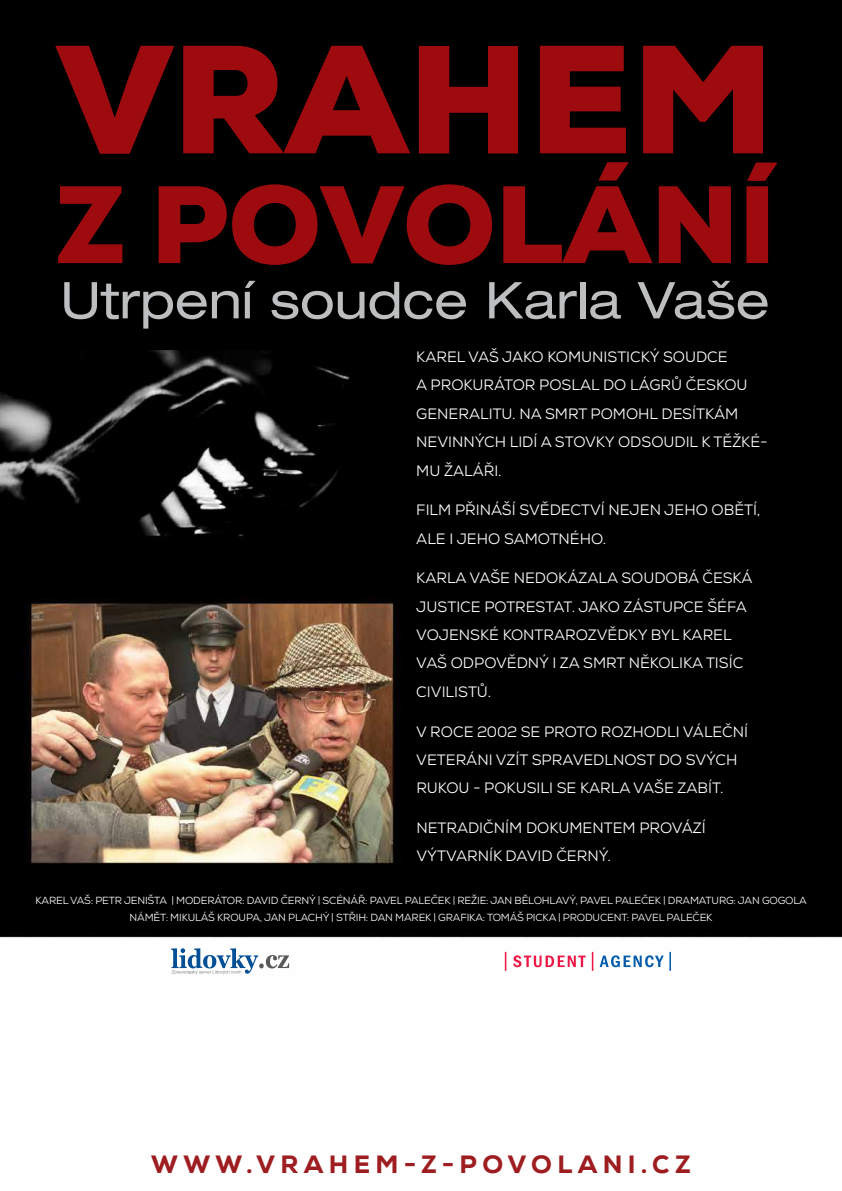
<style>
.page{position:relative;width:842px;height:1191px;background:#fff}
.page>*{position:absolute;margin:0;border:0;box-sizing:border-box;transform-origin:0 0}
.t1{font:800 25px "Nexa";letter-spacing:.215em;color:#9e1d20}
.t2{font:15px/28.4px "Nexa";color:#fff}
.t3{font:10.3px/17.3px "Nexa";letter-spacing:-.015em;color:#fff;text-align:center}
</style>
<div class="page">
<img style="left:0;top:0;width:842px;height:975px">
<svg style="left:55px;top:46px;width:119px;height:108px"></svg>
<svg style="left:183px;top:46px;width:227px;height:107px"></svg>
<svg style="left:419px;top:46px;width:99px;height:107px"></svg>
<svg style="left:540px;top:46px;width:86px;height:107px"></svg>
<svg style="left:643px;top:46px;width:120px;height:107px"></svg>
<svg style="left:58px;top:186px;width:64px;height:77px"></svg>
<svg style="left:159px;top:184px;width:333px;height:81px"></svg>
<svg style="left:503px;top:162px;width:150px;height:101px"></svg>
<svg style="left:659px;top:186px;width:72px;height:77px"></svg>
<svg style="left:746px;top:163px;width:31px;height:100px"></svg>
<svg style="left:64px;top:282px;width:175px;height:46px"></svg>
<svg style="left:245px;top:281px;width:11px;height:37px"></svg>
<svg style="left:271px;top:282px;width:195px;height:37px"></svg>
<svg style="left:489px;top:282px;width:88px;height:37px"></svg>
<div style="left:580px;top:282px;width:5px;height:36px;background:#bcbec0"></div>
<svg style="left:590px;top:291px;width:31px;height:28px"></svg>
<svg style="left:638px;top:281px;width:129px;height:38px"></svg>
<svg style="left:171px;top:948px;width:118px;height:26px"></svg>
<svg style="left:505px;top:952px;width:88px;height:18px"></svg>
<svg style="left:600px;top:952px;width:71px;height:18px"></svg>
<p class="t2" style="left:416px;top:343px;width:353px">KAREL VAŠ JAKO KOM UNISTICKÝ SOUDCE<br>A PROKURÁTOR POSLAL DO LÁGRŮ ČESKOU<br>GENERALITU. NA SM RT POM OHL DESÍTKÁM<br>NEVINNÝCH LIDÍ A STOVKY ODSOUDIL K TĚŽKÉ-<br>M U ŽALÁŘI.</p>
<p class="t2" style="left:416px;top:496px;width:346px">FILM PŘINÁŠÍ SVĚDECTVÍ NEJEN JEHO OBĚTÍ,<br>ALE I JEHO SAMOTNÉHO.</p>
<p class="t2" style="left:416px;top:564px;width:338px">KARLA VAŠE NEDOKÁZALA SOUDOBÁ ČESKÁ<br>JUSTICE POTRESTAT. JAKO ZÁSTUPCE ŠÉFA<br>VOJENSKÉ KONTRAROZVĚDKY BYL KAREL<br>VAŠ ODPOVĚDNÝ I ZA SM RT NĚKOLIKA TISÍC<br>CIVILISTŮ.</p>
<p class="t2" style="left:416px;top:717px;width:333px">V ROCE 2002 SE PROTO ROZHODLI VÁLEČNÍ<br>VETERÁNI VZÍT SPRAVEDLNOST DO SVÝCH<br>RUKOU - POKUSILI SE KARLA VAŠE ZABÍT.</p>
<p class="t2" style="left:416px;top:813px;width:291px">N ETRADIČNÍM DOKUM ENTEM PROVÁZÍ<br>VÝTVARNÍK DAVID ČERNÝ.</p>
<p class="t3" style="left:35px;top:891px;width:773px">KAREL VAŠ: PETR JENIŠTA | MODERÁTOR: DAVID ČERNÝ | SCÉNÁŘ: PAVEL PALEČEK | REŽIE: JAN BĚLOHLAVÝ, PAVEL PALEČEK | DRAMATURG: JAN GOGOLA<br>NÁM ĚT: MIKULÁŠ KROUPA, JAN PLACHÝ | STŘIH: DAN MAREK | GRAFIKA: TOMÁŠ PICKA | PRODUCENT: PAVEL PALEČEK</p>
<h1 class="t1" style="left:151px;top:1148px;width:541px">WWW.VRAHEM-Z-POVOLANI.CZ</h1>
</div>
